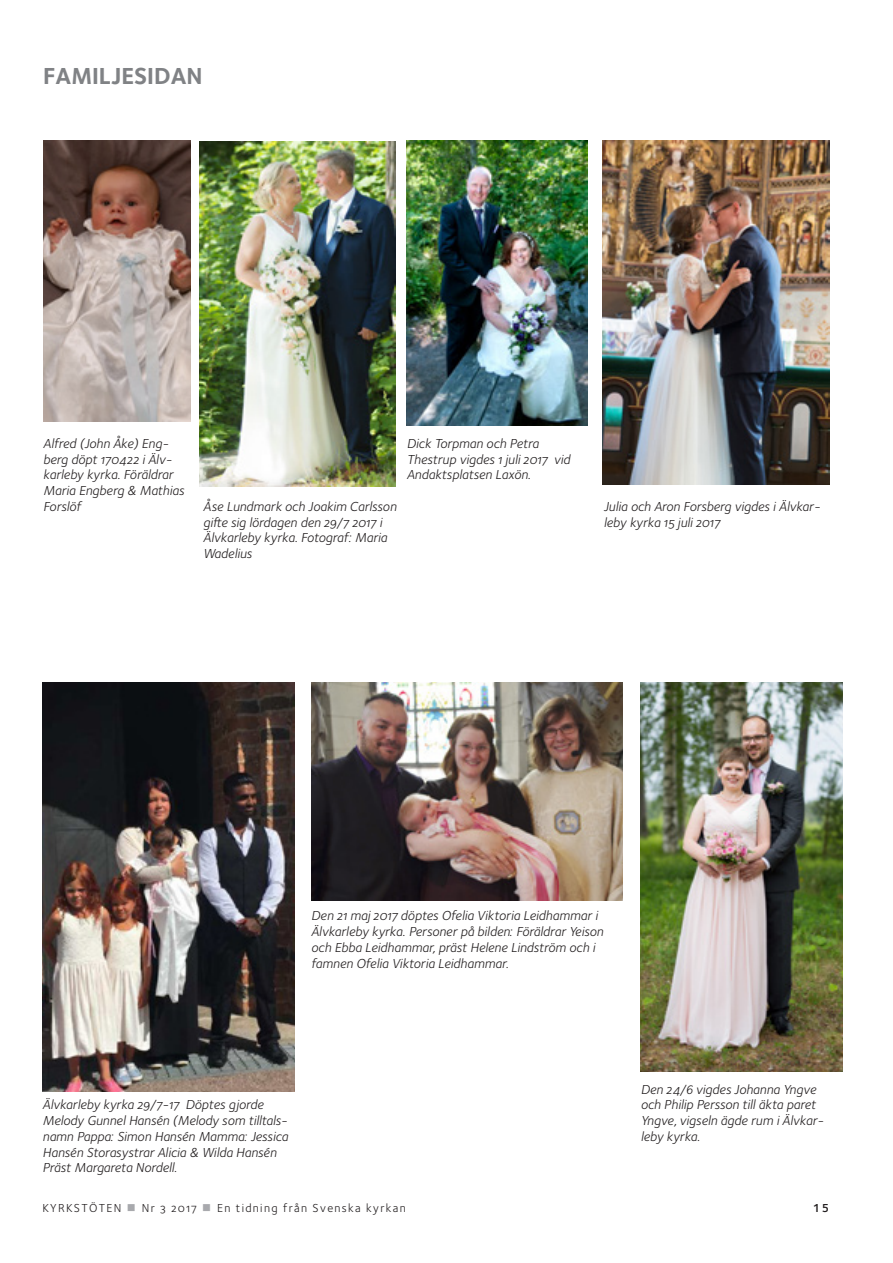
<style>
.page{position:relative;width:893px;height:1263px;background:#fff}
.page>*{position:absolute;margin:0;border:0;box-sizing:border-box;transform-origin:0 0}
.t1{font:24px "Foundry Sterling Bold OSF";color:#808285}
.t2{font:italic 13.5px/15.8px "Foundry Sterling";color:#231f20}
.t3{font:12px "Foundry Sterling Book OSF";letter-spacing:.11em;color:#231f20}
.t4{font:600 12px "Foundry Sterling";color:#231f20}
.s1{color:#a8a9ad}
</style>
<div class="page">
<img style="left:311px;top:682px;width:312px;height:218px">
<img style="left:43px;top:682px;width:252px;height:409px">
<img style="left:641px;top:682px;width:202px;height:390px">
<img style="left:199px;top:142px;width:196px;height:344px">
<img style="left:406px;top:140px;width:181px;height:285px">
<img style="left:43px;top:140px;width:147px;height:282px">
<img style="left:602px;top:140px;width:227px;height:345px">
<h1 class="t1" style="left:43px;top:62px;width:161px">FAMILJESIDAN</h1>
<p class="t2" style="left:43px;top:435px;width:142px">Alfred (John Åke) Eng&shy;berg döpt 170422 i Älv&shy;karleby kyrka. Föräldrar<br>Maria Engberg &amp; Mathias<br>Forslöf</p>
<p class="t2" style="left:203px;top:498px;width:195px">Åse Lundmark och Joakim Carlsson gifte sig lördagen den 29/7 2017 i<br>Älvkarleby kyrka. Fotograf: Maria<br>Wadelius</p>
<p class="t2" style="left:407px;top:435px;width:165px">Dick Torpman och Petra<br>Thestrup vigdes 1 juli 2017 vid<br>Andaktsplatsen Laxön.</p>
<p class="t2" style="left:604px;top:498px;width:218px">Julia och Aron Forsberg vigdes i Älvkar&shy;leby kyrka 15 juli 2017</p>
<p class="t2" style="left:311px;top:908px;width:294px">Den 21 maj 2017 döptes Ofelia Viktoria Leidhammar i Älvkarleby kyrka. Personer på bilden: Föräldrar Yeison och Ebba Leidhammar, präst Helene Lindström och i famnen Ofelia Viktoria Leidhammar.</p>
<p class="t2" style="left:43px;top:1097px;width:247px">Älvkarleby kyrka 29/7-17 Döptes gjorde Melody Gunnel Hansén (Melody som tilltals&shy;namn Pappa: Simon Hansén Mamma: Jessica Hansén Storasystrar Alicia &amp; Wilda Hansén Präst Margareta Nordell.</p>
<p class="t2" style="left:641px;top:1081px;width:185px">Den 24/6 vigdes Johanna Yngve och Philip Persson till äkta paret<br>Yngve, vigseln ägde rum i Älvkar&shy;leby kyrka.</p>
<p class="t3" style="left:43px;top:1200px;width:365px">KYRKSTÖTEN <span class="s1">■</span> Nr 3 2017 <span class="s1">■</span> En tidning från Svenska kyrkan</p>
<p class="t4" style="left:813px;top:1200px;width:18px">15</p>
</div>
